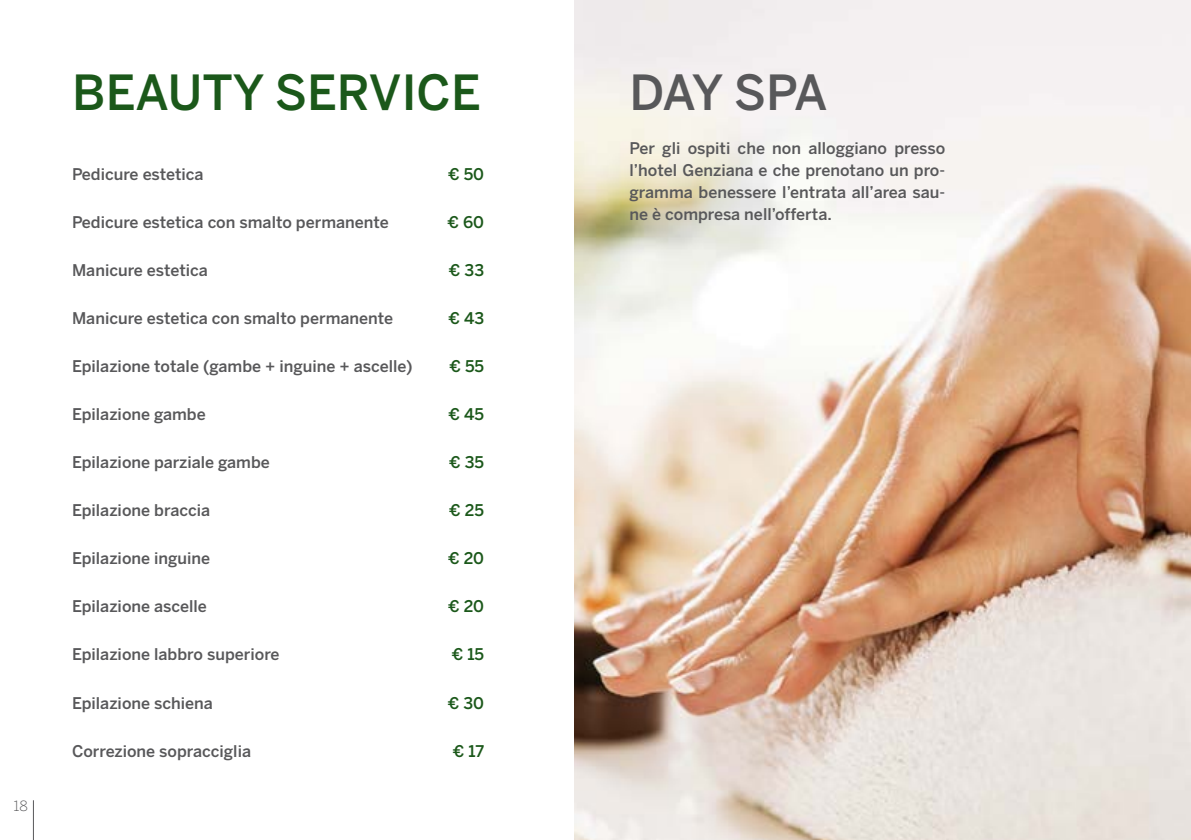
<style>
.page{position:relative;width:1191px;height:840px;background:#fff}
.page>*{position:absolute;margin:0;border:0;box-sizing:border-box;transform-origin:0 0}
.t1{font:500 48px "Benton Sans";color:#1b581a}
.t2{font:500 48px "Benton Sans";color:#58585a}
.t3{font:500 16px/22px "Benton Sans";color:#58585a;text-align:justify}
.t4{font:500 16px "Benton Sans";color:#1b581a}
.t5{font:300 14px "Benton Sans";color:#58585a}
</style>
<div class="page">
<hr style="left:33px;top:799px;width:1px;height:40px;background:#58585a">
<img style="left:574px;top:0;width:617px;height:839px">
<p class="t5" style="left:13px;top:797px;width:16px">18</p>
<h1 class="t1" style="left:72px;top:64px;width:234px">BEAUTY SER</h1>
<h1 class="t1" style="left:369px;top:64px;width:59px">VICE</h1>
<p class="t3" style="left:72px;top:163px;width:133px">Pedicure estetica</p>
<p class="t4" style="left:448px;top:164px;width:38px">€ 50</p>
<p class="t3" style="left:72px;top:211px;width:318px">Pedicure estetica con smalto permanente</p>
<p class="t4" style="left:447px;top:212px;width:38px">€ 60</p>
<p class="t3" style="left:72px;top:259px;width:137px">Manicure estetica</p>
<p class="t4" style="left:449px;top:260px;width:37px">€ 33</p>
<p class="t3" style="left:72px;top:307px;width:323px">Manicure estetica con smalto permanente</p>
<p class="t4" style="left:448px;top:308px;width:37px">€ 43</p>
<p class="t3" style="left:72px;top:355px;width:342px">Epilazione totale (gambe + inguine + ascelle)</p>
<p class="t4" style="left:449px;top:356px;width:36px">€ 55</p>
<p class="t3" style="left:72px;top:403px;width:135px">Epilazione gambe</p>
<p class="t4" style="left:448px;top:404px;width:37px">€ 45</p>
<p class="t3" style="left:72px;top:451px;width:199px">Epilazione parziale gambe</p>
<p class="t4" style="left:449px;top:452px;width:37px">€ 35</p>
<p class="t3" style="left:72px;top:499px;width:140px">Epilazione braccia</p>
<p class="t4" style="left:449px;top:500px;width:36px">€ 25</p>
<p class="t3" style="left:72px;top:547px;width:140px">Epilazione inguine</p>
<p class="t4" style="left:448px;top:548px;width:38px">€ 20</p>
<p class="t3" style="left:72px;top:595px;width:136px">Epilazione ascelle</p>
<p class="t4" style="left:448px;top:596px;width:38px">€ 20</p>
<p class="t3" style="left:72px;top:643px;width:209px">Epilazione labbro superiore</p>
<p class="t4" style="left:452px;top:644px;width:34px">€ 15</p>
<p class="t3" style="left:72px;top:691px;width:142px">Epilazione schiena</p>
<p class="t4" style="left:448px;top:692px;width:38px">€ 30</p>
<p class="t3" style="left:72px;top:739px;width:180px">Correzione sopracciglia</p>
<p class="t4" style="left:453px;top:740px;width:33px">€ 17</p>
<h1 class="t2" style="left:629px;top:64px;width:136px">DAY SPA</h1>
<p class="t3" style="left:629px;top:137px;width:317px">Per gli ospiti che non alloggiano presso l’hotel Genziana e che prenotano un pro&shy;gramma benessere l’entrata all’area sau&shy;ne è compresa nell’offerta.</p>
</div>
